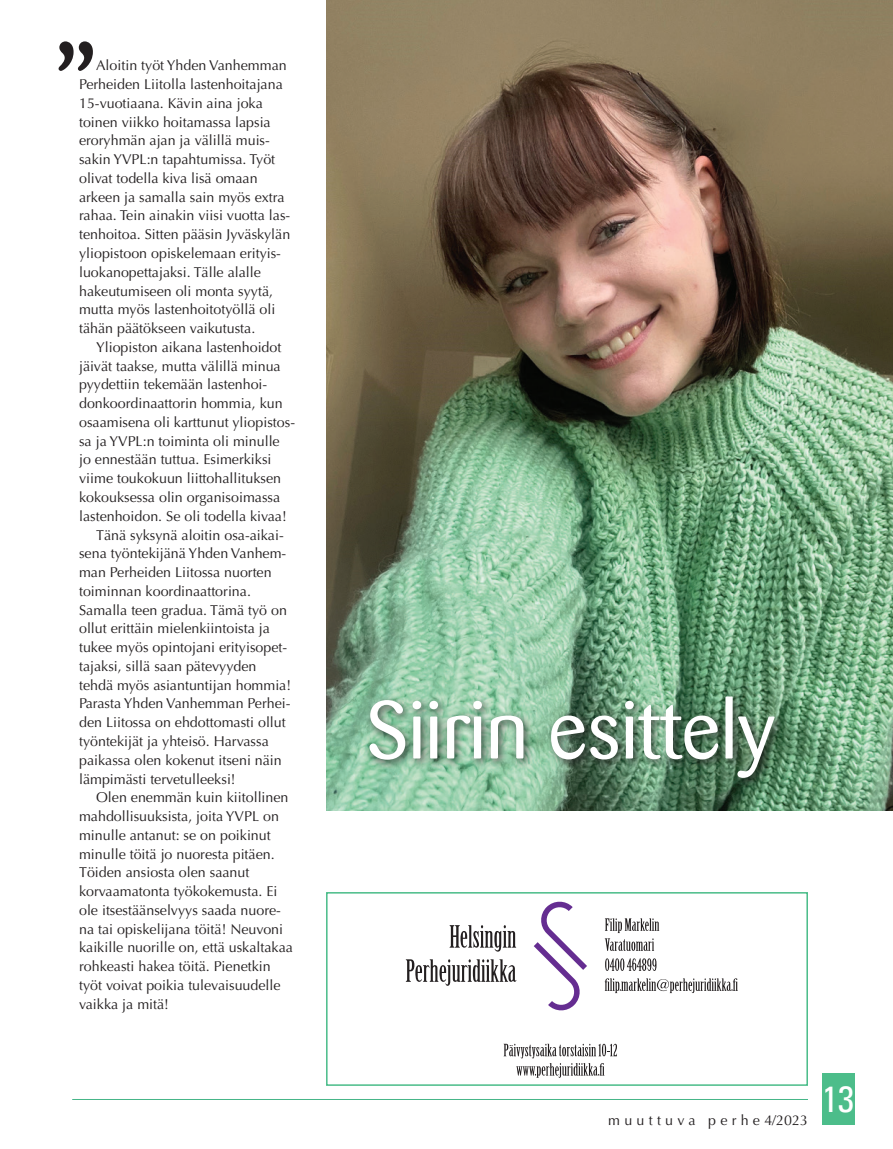
<style>
.page{position:relative;width:893px;height:1149px;background:#fff}
.page>*{position:absolute;margin:0;border:0;box-sizing:border-box;transform-origin:0 0}
.t1{font:130.5px "Barmeno";color:#231f20}
.t2{font:81px "Barmeno";color:#fff}
.t3{font:condensed 36px "Univers";color:#fff}
.t4{font:14.25px/18.8px "Optima";color:#231f20}
.t5{font:14.25px "Optima";letter-spacing:.3em;color:#231f20}
</style>
<div class="page">
<div style="left:822px;top:1073px;width:32px;height:51px;background:#4cbd8a"></div>
<img style="left:326px;top:0;width:567px;height:810px">
<div style="left:365px;top:691px;width:420px;height:97px;background:#231f20;opacity:.75"></div>
<svg style="left:449px;top:925px;width:67px;height:26px"></svg>
<svg style="left:406px;top:959px;width:110px;height:26px"></svg>
<svg style="left:605px;top:918px;width:54px;height:14px"></svg>
<svg style="left:605px;top:938px;width:49px;height:12px"></svg>
<svg style="left:605px;top:958px;width:51px;height:12px"></svg>
<svg style="left:605px;top:978px;width:133px;height:14px"></svg>
<svg style="left:534px;top:901px;width:53px;height:110px"></svg>
<svg style="left:504px;top:1043px;width:113px;height:34px"></svg>
<div style="left:326px;top:891px;width:482px;height:194px;border:2px solid #4cbd8a"></div>
<h1 class="t1" style="left:50px;top:18px;width:53px">”</h1>
<p class="t4" style="left:79px;top:56px;width:213px;text-indent:17px">Aloitin työt Yhden Vanhemman Perheiden Liitolla lastenhoitajana 15-vuotiaana. Kävin aina joka toinen viikko hoitamassa lapsia eroryhmän ajan ja välillä muis&shy;sakin YVPL:n tapahtumissa. Työt olivat todella kiva lisä omaan arkeen ja samalla sain myös extra rahaa. Tein ainakin viisi vuotta las&shy;tenhoitoa. Sitten pääsin Jyväskylän yliopistoon opiskelemaan erityis&shy;luokanopettajaksi. Tälle alalle hakeutumiseen oli monta syytä, mutta myös lastenhoitotyöllä oli tähän päätökseen vaikutusta.</p>
<p class="t4" style="left:96px;top:338px;width:187px">Yliopiston aikana lastenhoidot</p>
<p class="t4" style="left:79px;top:356px;width:203px">jäivät taakse, mutta välillä minua</p>
<p class="t4" style="left:79px;top:375px;width:190px">pyydettiin tekemään lastenhoi-</p>
<p class="t4" style="left:79px;top:394px;width:205px">donkoordinaattorin hommia, kun</p>
<p class="t4" style="left:79px;top:413px;width:218px">osaamisena oli karttunut yliopistos-</p>
<p class="t4" style="left:79px;top:431px;width:202px">sa ja YVPL:n toiminta oli minulle</p>
<p class="t4" style="left:79px;top:450px;width:194px">jo ennestään tuttua. Esimerkiksi</p>
<p class="t4" style="left:79px;top:469px;width:203px">viime toukokuun liittohallituksen</p>
<p class="t4" style="left:79px;top:488px;width:203px">kokouksessa olin organisoimassa</p>
<p class="t4" style="left:79px;top:506px;width:209px">lastenhoidon. Se oli todella kivaa!</p>
<p class="t4" style="left:96px;top:525px;width:189px">Tänä syksynä aloitin osa-aikai-</p>
<p class="t4" style="left:79px;top:544px;width:209px">sena työntekijänä Yhden Vanhem-</p>
<p class="t4" style="left:79px;top:563px;width:194px">man Perheiden Liitossa nuorten</p>
<p class="t4" style="left:79px;top:581px;width:173px">toiminnan koordinaattorina.</p>
<p class="t4" style="left:79px;top:600px;width:209px">Samalla teen gradua. Tämä työ on</p>
<p class="t4" style="left:79px;top:619px;width:192px">ollut erittäin mielenkiintoista ja</p>
<p class="t4" style="left:79px;top:638px;width:210px">tukee myös opintojani erityisopet-</p>
<p class="t4" style="left:79px;top:656px;width:179px">tajaksi, sillä saan pätevyyden</p>
<p class="t4" style="left:79px;top:675px;width:214px">tehdä myös asiantuntijan hommia!</p>
<p class="t4" style="left:79px;top:694px;width:213px">Parasta Yhden Vanhemman Perhei-</p>
<p class="t4" style="left:79px;top:713px;width:208px">den Liitossa on ehdottomasti ollut</p>
<p class="t4" style="left:79px;top:731px;width:191px">työntekijät ja yhteisö. Harvassa</p>
<p class="t4" style="left:79px;top:750px;width:204px">paikassa olen kokenut itseni näin</p>
<p class="t4" style="left:79px;top:769px;width:158px">lämpimästi tervetulleeksi!</p>
<p class="t4" style="left:96px;top:788px;width:194px">Olen enemmän kuin kiitollinen</p>
<p class="t4" style="left:79px;top:806px;width:201px">mahdollisuuksista, joita YVPL on</p>
<p class="t4" style="left:79px;top:825px;width:193px">minulle antanut: se on poikinut</p>
<p class="t4" style="left:79px;top:844px;width:197px">minulle töitä jo nuoresta pitäen.</p>
<p class="t4" style="left:79px;top:863px;width:172px">Töiden ansiosta olen saanut</p>
<p class="t4" style="left:79px;top:881px;width:200px">korvaamatonta työkokemusta. Ei</p>
<p class="t4" style="left:79px;top:900px;width:203px">ole itsestäänselvyys saada nuore-</p>
<p class="t4" style="left:79px;top:919px;width:206px">na tai opiskelijana töitä! Neuvoni</p>
<p class="t4" style="left:79px;top:938px;width:215px">kaikille nuorille on, että uskaltakaa</p>
<p class="t4" style="left:79px;top:956px;width:193px">rohkeasti hakea töitä. Pienetkin</p>
<p class="t4" style="left:79px;top:975px;width:203px">työt voivat poikia tulevaisuudelle</p>
<p class="t4" style="left:79px;top:994px;width:91px">vaikka ja mitä!</p>
<h2 class="t2" style="left:366px;top:683px;width:410px">Siirin esittely</h2>
<p class="t5" style="left:608px;top:1111px;width:201px">muuttuva perhe4/2023</p>
<h3 class="t3" style="left:822px;top:1075px;width:33px">13</h3>
</div>
